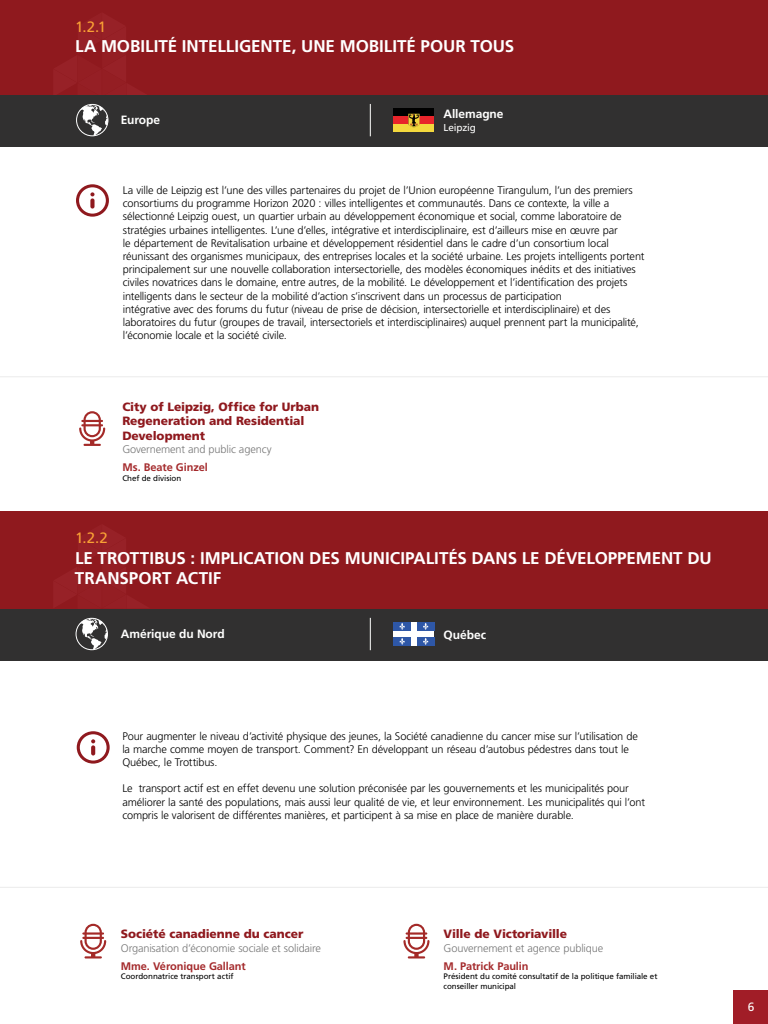
<style>
.page{position:relative;width:768px;height:1024px;background:#fff}
.page>*{position:absolute;margin:0;border:0;box-sizing:border-box;transform-origin:0 0}
.t1{font:700 17px/20.4px "Frutiger LT Std";letter-spacing:-.005em;color:#fff}
.t2{font:15px "Frutiger LT Std";color:#f9a135}
.t3{font:15px "Frutiger LT Std";color:#fff}
.t4{font:900 12px/14.4px "Frutiger LT Std";letter-spacing:-.005em;color:#8f191e}
.t5{font:700 12px "Frutiger LT Std";letter-spacing:-.005em;color:#fffffe}
.t6{font:12px "Frutiger LT Std";color:#fff}
.t7{font:300 11px/13.2px "Frutiger LT Std";letter-spacing:-.015em;color:#000}
.t8{font:300 11px "Frutiger LT Std";letter-spacing:-.015em;color:#777}
.t9{font:700 11px "Frutiger LT Std";letter-spacing:-.005em;color:#a42a2c}
.t10{font:10px "Frutiger LT Std";letter-spacing:-.015em;color:#fffffe}
.t11{font:8px/9.6px "Frutiger LT Std";letter-spacing:-.01em;color:#000}
</style>
<div class="page">
<div style="left:0;top:0;width:768px;height:95px;background:#8f191e"></div>
<div style="left:0;top:512px;width:768px;height:97px;background:#8f191e"></div>
<div style="left:0;top:95px;width:768px;height:51px;background:#313030"></div>
<div style="left:0;top:609px;width:768px;height:51px;background:#313030"></div>
<svg style="left:80px;top:104px;width:28px;height:32px"></svg>
<div style="left:76px;top:104px;width:32px;height:32px;border:1px solid #fff;border-radius:50%"></div>
<svg style="left:79px;top:618px;width:28px;height:32px"></svg>
<div style="left:76px;top:618px;width:32px;height:32px;border:1px solid #fff;border-radius:50%"></div>
<hr style="left:370px;top:104px;width:1px;height:32px;background:#fffffe">
<hr style="left:370px;top:618px;width:1px;height:32px;background:#fffffe">
<div style="left:393px;top:108px;width:41px;height:8px;background:#000"></div>
<div style="left:393px;top:116px;width:41px;height:8px;background:#e8242a"></div>
<div style="left:393px;top:124px;width:41px;height:8px;background:#f3d83d"></div>
<svg style="left:408px;top:114px;width:12px;height:14px"></svg>
<div style="left:393px;top:622px;width:41px;height:24px;background:#fff"></div>
<div style="left:417px;top:637px;width:17px;height:9px;background:#2e57a7"></div>
<div style="left:417px;top:622px;width:17px;height:9px;background:#2e57a7"></div>
<div style="left:393px;top:637px;width:18px;height:9px;background:#2e57a7"></div>
<svg style="left:423px;top:638px;width:6px;height:7px"></svg>
<svg style="left:423px;top:623px;width:6px;height:7px"></svg>
<svg style="left:399px;top:638px;width:6px;height:7px"></svg>
<div style="left:393px;top:622px;width:18px;height:9px;background:#2e57a7"></div>
<svg style="left:399px;top:623px;width:6px;height:7px"></svg>
<svg style="left:76px;top:184px;width:33px;height:33px"></svg>
<hr style="left:0;top:377px;width:768px;height:1px;background:#ebebeb">
<img style="left:79px;top:411px;width:26px;height:35px">
<img style="left:80px;top:924px;width:26px;height:35px">
<svg style="left:77px;top:731px;width:33px;height:33px"></svg>
<hr style="left:0;top:887px;width:768px;height:1px;background:#ebebeb">
<img style="left:403px;top:924px;width:27px;height:35px">
<div style="left:734px;top:990px;width:34px;height:34px;background:#a11d27"></div>
<h2 class="t2" style="left:75px;top:17px;width:33px">1.2.1</h2>
<h1 class="t1" style="left:75px;top:36px;width:441px">LA MOBILITÉ INTELLIGENTE, UNE MOBILITÉ POUR TOUS</h1>
<p class="t5" style="left:121px;top:113px;width:41px">EUROPE</p>
<p class="t5" style="left:443px;top:107px;width:62px">ALLEMAGNE</p>
<p class="t10" style="left:443px;top:121px;width:34px">Leipzig</p>
<p class="t7" style="left:123px;top:184px;width:523px">La ville de Leipzig est l’une des villes partenaires du projet de l’Union européenne Tirangulum, l’un des premiers consortiums du programme Horizon 2020 : villes intelligentes et communautés. Dans ce contexte, la ville a sélectionné Leipzig ouest, un quartier urbain au développement économique et social, comme laboratoire de stratégies urbaines intelligentes. L’une d’elles, intégrative et interdisciplinaire, est d’ailleurs mise en œuvre par<br>le département de Revitalisation urbaine et développement résidentiel dans le cadre d’un consortium local réunissant des organismes municipaux, des entreprises locales et la société urbaine. Les projets intelligents portent principalement sur une nouvelle collaboration intersectorielle, des modèles économiques inédits et des initiatives civiles novatrices dans le domaine, entre autres, de la mobilité. Le développement et l’identification des projets intelligents dans le secteur de la mobilité d’action s’inscrivent dans un processus de participation<br>intégrative avec des forums du futur (niveau de prise de décision, intersectorielle et interdisciplinaire) et des laboratoires du futur (groupes de travail, intersectoriels et interdisciplinaires) auquel prennent part la municipalité, l’économie locale et la société civile.</p>
<p class="t4" style="left:122px;top:400px;width:198px">City of Leipzig, Office for Urban<br>Regeneration and Residential<br>Development</p>
<p class="t8" style="left:122px;top:443px;width:151px">Governement and public agency</p>
<p class="t9" style="left:122px;top:461px;width:87px">MS. BEATE GINZEL</p>
<p class="t11" style="left:122px;top:473px;width:60px">Chef de division</p>
<h2 class="t2" style="left:75px;top:529px;width:34px">1.2.2</h2>
<h1 class="t1" style="left:75px;top:548px;width:638px">LE TROTTIBUS : IMPLICATION DES MUNICIPALITÉS DANS LE DÉVELOPPEMENT DU<br>TRANSPORT ACTIF</h1>
<p class="t5" style="left:121px;top:627px;width:106px">AMÉRIQUE DU NORD</p>
<p class="t5" style="left:443px;top:628px;width:44px">QUÉBEC</p>
<p class="t7" style="left:122px;top:729px;width:517px">Pour augmenter le niveau d’activité physique des jeunes, la Société canadienne du cancer mise sur l’utilisation de la marche comme moyen de transport. Comment? En développant un réseau d’autobus pédestres dans tout le<br>Québec, le Trottibus.</p>
<p class="t7" style="left:122px;top:782px;width:524px">Le transport actif est en effet devenu une solution préconisée par les gouvernements et les municipalités pour améliorer la santé des populations, mais aussi leur qualité de vie, et leur environnement. Les municipalités qui l’ont compris le valorisent de différentes manières, et participent à sa mise en place de manière durable.</p>
<p class="t4" style="left:121px;top:927px;width:184px">Société canadienne du cancer</p>
<p class="t8" style="left:121px;top:942px;width:202px">Organisation d’économie sociale et solidaire</p>
<p class="t9" style="left:121px;top:960px;width:126px">M ME. VÉRONIQUE GALLANT</p>
<p class="t11" style="left:121px;top:972px;width:114px">Coordonnatrice transport actif</p>
<p class="t4" style="left:444px;top:927px;width:125px">Ville de Victoriaville</p>
<p class="t8" style="left:444px;top:942px;width:161px">Gouvernement et agence publique</p>
<p class="t9" style="left:444px;top:960px;width:86px">M . PATRICK PAULIN</p>
<p class="t11" style="left:444px;top:972px;width:215px">Président du comité consultatif de la politique familiale et conseiller municipal</p>
<h2 class="t3" style="left:747px;top:999px;width:10px">3</h2>
<p class="t6" style="left:748px;top:1000px;width:8px">6</p>
</div>
